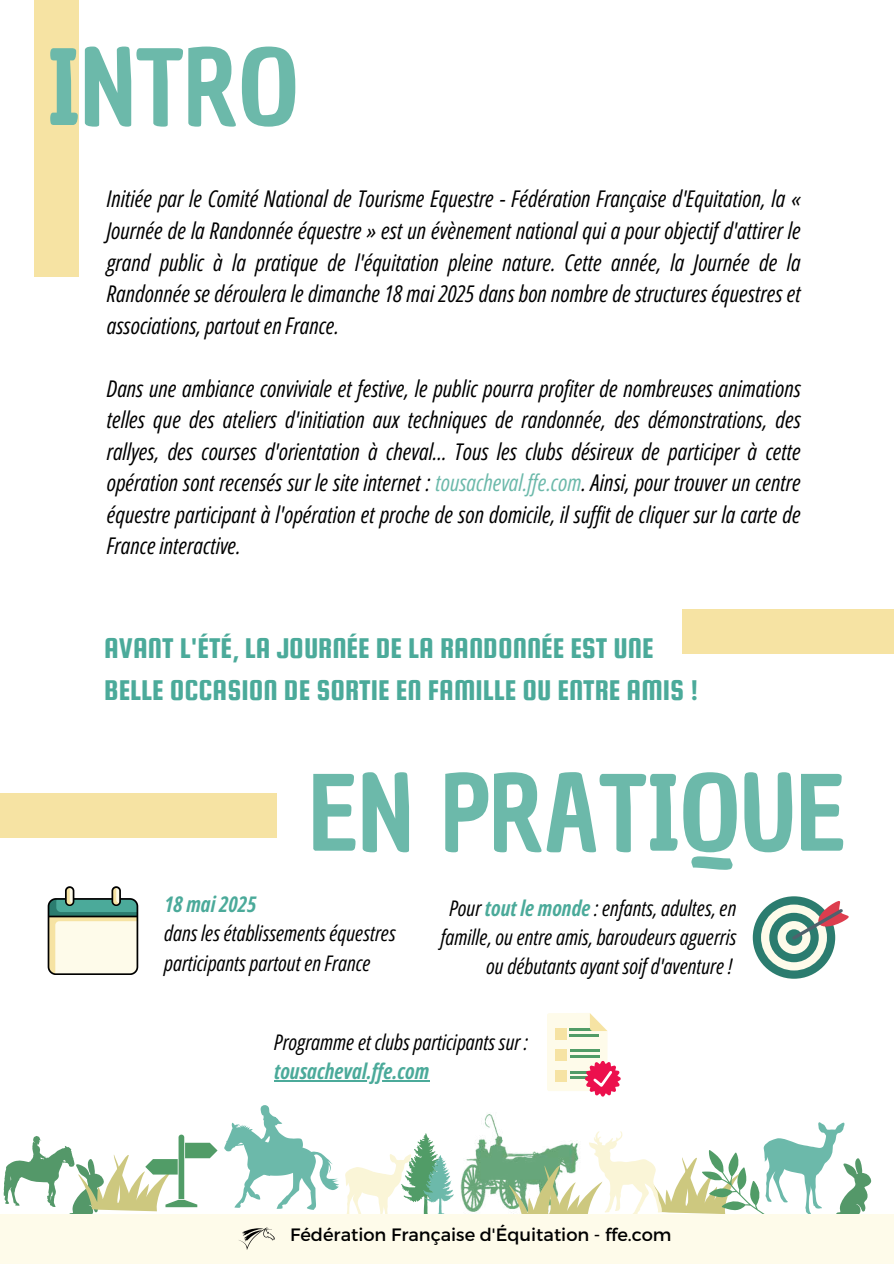
<style>
.page{position:relative;width:894px;height:1264px;background:#fff}
.page>*{position:absolute;margin:0;border:0;box-sizing:border-box;transform-origin:0 0}
.t1{font:102px "Chau Philomene One";color:#6cb9aa}
.t2{font:30.45px/41.7px "Squada One";color:#4baa9a}
.t3{font:italic 23.1px/31.5px "Open Sans Condensed";color:#000;text-align:justify}
.t4{font:italic 21.6px/29.2px "Open Sans Condensed";color:#000}
.t5{font:italic 700 21.6px "Open Sans Condensed";color:#4baa9a}
.t6{font:17.85px "Montserrat";color:#000}
.s1{color:#6cb9aa}
.s2{font-weight:700;color:#4baa9a}
</style>
<div class="page">
<img style="left:460px;top:1114px;width:48px;height:98px">
<svg style="left:508px;top:1122px;width:363px;height:91px"></svg>
<svg style="left:345px;top:1133px;width:108px;height:80px"></svg>
<svg style="left:224px;top:1105px;width:115px;height:104px"></svg>
<div style="left:0;top:1213px;width:893px;height:50px;background:#fefbea"></div>
<svg style="left:3px;top:1134px;width:214px;height:80px"></svg>
<div style="left:34px;top:0;width:45px;height:276px;background:#f6e3a3"></div>
<div style="left:0;top:792px;width:276px;height:45px;background:#f6e3a3"></div>
<div style="left:682px;top:609px;width:211px;height:45px;background:#f6e3a3"></div>
<svg style="left:752px;top:896px;width:97px;height:82px"></svg>
<svg style="left:48px;top:886px;width:90px;height:88px;background:#c9d4c2"></svg>
<svg style="left:547px;top:1013px;width:74px;height:83px"></svg>
<hr style="left:274px;top:1080px;width:155px;height:1px;background:#4baa9a">
<img style="left:239px;top:1227px;width:36px;height:22px">
<h1 class="t1" style="left:47px;top:20px;width:253px">INTRO</h1>
<p class="t3" style="left:107px;top:183px;width:695px">Initiée par le Comité National de Tourisme Equestre - Fédération Française d'Equitation, la « Journée de la Randonnée équestre » est un évènement national qui a pour objectif d'attirer le grand public à la pratique de l'équitation pleine nature. Cette année, la Journée de la Randonnée se déroulera le dimanche 18 mai 2025 dans bon nombre de structures équestres et associations, partout en France.</p>
<p class="t3" style="left:107px;top:372px;width:695px">Dans une ambiance conviviale et festive, le public pourra profiter de nombreuses animations telles que des ateliers d'initiation aux techniques de randonnée, des démonstrations, des rallyes, des courses d'orientation à cheval... Tous les clubs désireux de participer à cette opération sont recensés sur le site internet : <span class="s1">tousacheval.ffe.com</span>. Ainsi, pour trouver un centre équestre participant à l'opération et proche de son domicile, il suffit de cliquer sur la carte de France interactive.</p>
<h2 class="t2" style="left:104px;top:627px;width:595px">AVANT L'ÉTÉ, LA JOURNÉE DE LA RANDONNÉE EST UNE<br>BELLE OCCASION DE SORTIE EN FAMILLE OU ENTRE AMIS !</h2>
<h1 class="t1" style="left:308px;top:745px;width:538px">EN PRATIQUE</h1>
<p class="t5" style="left:164px;top:888px;width:94px">18 mai 2025</p>
<p class="t4" style="left:164px;top:918px;width:233px">dans les établissements équestres participants partout en France</p>
<p class="t4" style="left:440px;top:892px;width:297px;text-align:right">Pour <span class="s2">tout le monde</span> : enfants, adultes, en famille, ou entre amis, baroudeurs aguerris ou débutants ayant soif d'aventure !</p>
<p class="t4" style="left:274px;top:1026px;width:255px">Programme et clubs participants sur :</p>
<p class="t5" style="left:274px;top:1055px;width:157px">tousacheval.ffe.com</p>
<p class="t6" style="left:290px;top:1224px;width:383px">Fédération Française d'Équitation - ffe.com</p>
</div>
